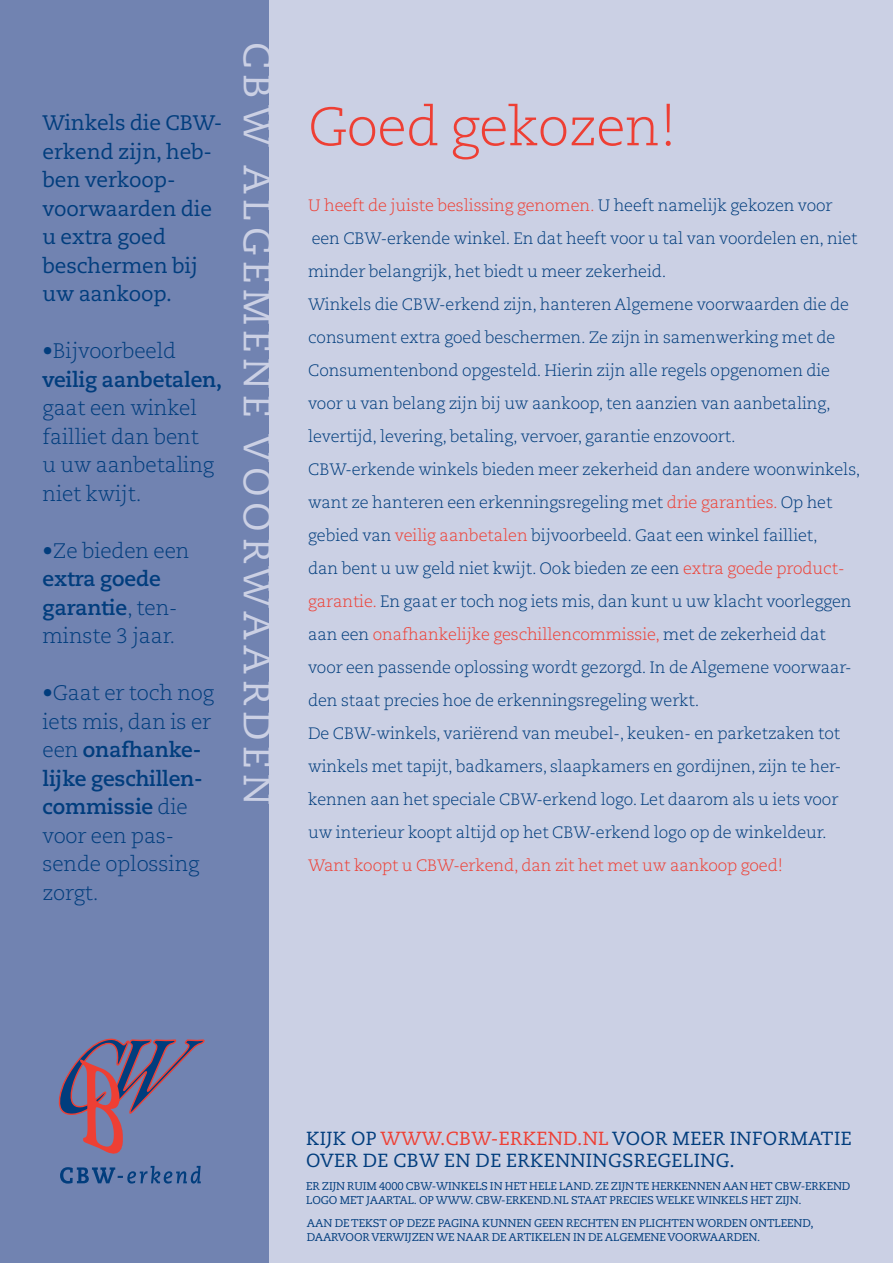
<style>
.page{position:relative;width:893px;height:1263px;background:#fff}
.page>*{position:absolute;margin:0;border:0;box-sizing:border-box;transform-origin:0 0}
.t1{font:300 54px "Caecilia";letter-spacing:-.005em;color:#ee3f34}
.t2{font:39px "Caecilia";letter-spacing:.145em;color:#cbd0e4}
.t3{font:300 21px/28.5px "Caecilia";letter-spacing:-.005em;color:#013d7d}
.t4{font:21px/28.5px "Caecilia";letter-spacing:-.005em;color:#013d7d}
.t5{font:700 21px/28.5px "Caecilia";letter-spacing:-.005em;color:#013d7d}
.t6{font:18.9px/22.8px "Caecilia";letter-spacing:.02em;color:#013d7d}
.t7{font:300 16.5px/33px "Caecilia";letter-spacing:-.005em;color:#013d7d}
.t8{font:300 16.5px "Caecilia";letter-spacing:-.005em;color:#ee3f34}
.t9{font:11.25px/13.5px "Caecilia";letter-spacing:-.005em;color:#013d7d}
.s1{font-weight:300}
.s2{font-weight:700}
.s3{color:#ee3f34}
</style>
<div class="page">
<div style="left:268px;top:0;width:625px;height:1263px;background:#cbd0e4"></div>
<div style="left:0;top:0;width:268px;height:1263px;background:#7183b1"></div>
<svg style="left:60px;top:1166px;width:141px;height:17px"></svg>
<svg style="left:58px;top:1038px;width:147px;height:116px"></svg>
<p class="t4" style="left:43px;top:109px;width:181px">Winkels die CBW&shy;erkend zijn, heb&shy;ben verkoop&shy;voorwaarden die u extra goed beschermen bij uw aankoop.</p>
<p class="t3" style="left:43px;top:337px;width:135px">•Bijvoorbeeld</p>
<p class="t5" style="left:43px;top:365px;width:181px">veilig aanbetalen,</p>
<p class="t3" style="left:43px;top:394px;width:173px">gaat een winkel failliet dan bent u uw aanbetaling niet kwijt.</p>
<p class="t3" style="left:43px;top:536px;width:148px">•Ze bieden een</p>
<p class="t5" style="left:43px;top:565px;width:136px">extra goede garantie<span class="s1">, ten&shy;minste 3 jaar.</span></p>
<p class="t3" style="left:43px;top:679px;width:173px">•Gaat er toch nog iets mis, dan is er een <span class="s2">onafhanke&shy;lijke geschillen&shy;commissie</span> die voor een pas&shy;sende oplossing zorgt.</p>
<h2 class="t2" style="left:280px;top:42px;width:764px;rotate:90deg">CBW ALGEMENE VOORWAARDEN</h2>
<h1 class="t1" style="left:308px;top:96px;width:370px">Goed gekozen!</h1>
<p class="t7" style="left:308px;top:189px;width:554px"><span class="s3">U heeft de juiste beslissing genomen.</span> U heeft namelijk gekozen voor een CBW-erkende winkel. En dat heeft voor u tal van voordelen en, niet minder belangrijk, het biedt u meer zekerheid.<br>Winkels die CBW-erkend zijn, hanteren Algemene voorwaarden die de consument extra goed beschermen. Ze zijn in samenwerking met de Consumentenbond opgesteld. Hierin zijn alle regels opgenomen die voor u van belang zijn bij uw aankoop, ten aanzien van aanbetaling, levertijd, levering, betaling, vervoer, garantie enzovoort.<br>CBW-erkende winkels bieden meer zekerheid dan andere woonwinkels, want ze hanteren een erkenningsregeling met <span class="s3">drie garanties.</span> Op het gebied van <span class="s3">veilig aanbetalen</span> bijvoorbeeld. Gaat een winkel failliet,<br>dan bent u uw geld niet kwijt. Ook bieden ze een <span class="s3">extra goede product&shy;garantie.</span> En gaat er toch nog iets mis, dan kunt u uw klacht voorleggen aan een <span class="s3">onafhankelijke geschillencommissie,</span> met de zekerheid dat voor een passende oplossing wordt gezorgd. In de Algemene voorwaar&shy;den staat precies hoe de erkenningsregeling werkt.<br>De CBW-winkels, variërend van meubel-, keuken- en parketzaken tot winkels met tapijt, badkamers, slaapkamers en gordijnen, zijn te her&shy;kennen aan het speciale CBW-erkend logo. Let daarom als u iets voor uw interieur koopt altijd op het CBW-erkend logo op de winkeldeur.</p>
<p class="t8" style="left:308px;top:856px;width:476px">Want koopt u CBW-erkend, dan zit het met uw aankoop goed!</p>
<p class="t6" style="left:306px;top:1127px;width:547px">KIJK OP <span class="s3">WWW.CBW-ERKEND.NL</span> VOOR MEER INFORMATIE<br>OVER DE CBW EN DE ERKENNINGSREGELING.</p>
<p class="t9" style="left:306px;top:1180px;width:546px">ER ZIJN RUIM 4000 CBW-WINKELS IN HET HELE LAND. ZE ZIJN TE HERKENNEN AAN HET CBW-ERKEND<br>LOGO MET JAARTAL. OP WWW. CBW-ERKEND.NL STAAT PRECIES WELKE WINKELS HET ZIJN.</p>
<p class="t9" style="left:307px;top:1217px;width:508px">AAN DE TEKST OP DEZE PAGINA KUNNEN GEEN RECHTEN EN PLICHTEN WORDEN ONTLEEND,<br>DAARVOOR VERWIJZEN WE NAAR DE ARTIKELEN IN DE ALGEMENE VOORWAARDEN.</p>
</div>
